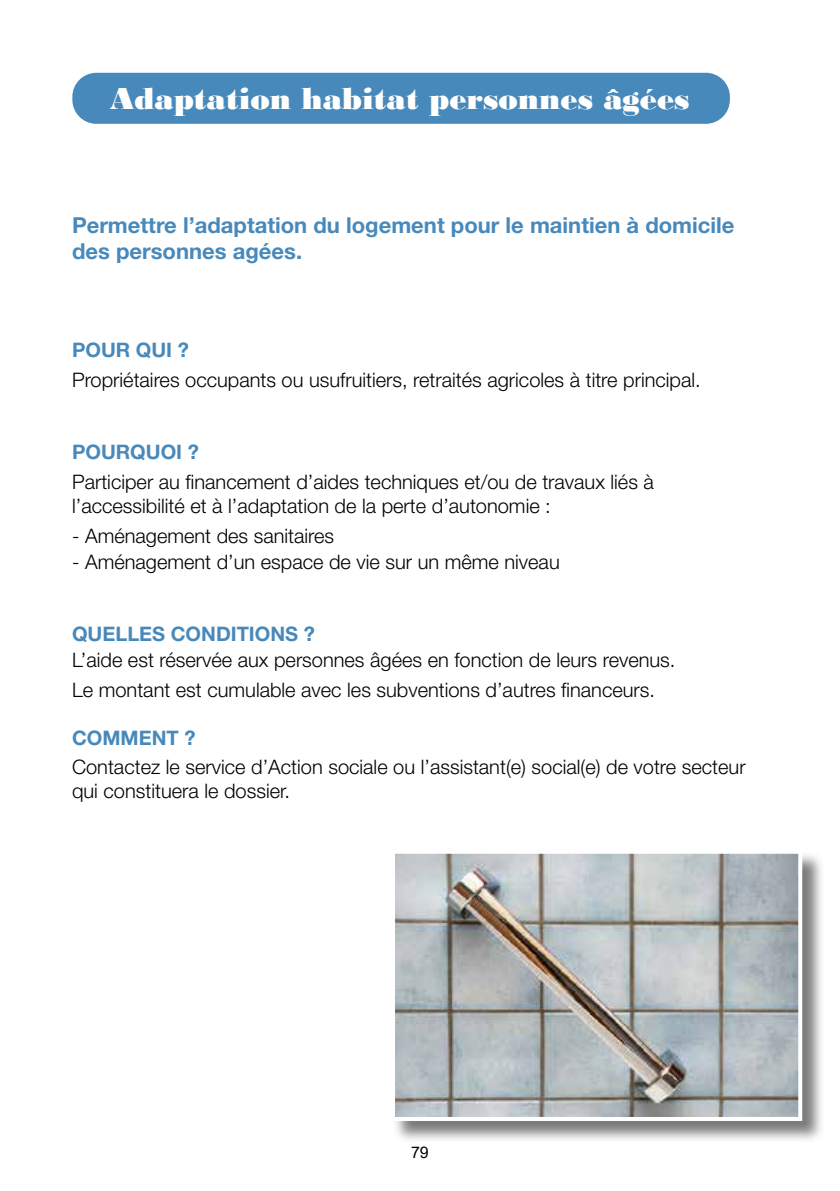
<style>
.page{position:relative;width:840px;height:1191px;background:#fff}
.page>*{position:absolute;margin:0;border:0;box-sizing:border-box;transform-origin:0 0}
.t1{font:32px "Bodoni MT Black";color:#fff}
.t2{font:700 22px/26.4px "Helvetica Neue LT Std";color:#4889bb}
.t3{font:300 20px/24px "Helvetica Neue LT Std";color:#000}
.t4{font:700 20px "Helvetica Neue LT Std";color:#4889bb}
.t5{font:16px "Arial";color:#000}
</style>
<div class="page">
<div style="left:392px;top:850px;width:432px;height:294px;background:#000;opacity:.52"></div>
<img style="left:396px;top:854px;width:400px;height:262px">
<div style="left:391px;top:849px;width:410px;height:272px;border:4px solid #fff"></div>
<div style="left:72px;top:73px;width:657px;height:51px;background:#4889bb;border-radius:24px"></div>
<h1 class="t1" style="left:110px;top:80px;width:581px">Adaptation habitat personnes âgées</h1>
<p class="t2" style="left:72px;top:211px;width:663px">Permettre l’adaptation du logement pour le maintien à domicile des personnes agées.</p>
<p class="t4" style="left:72px;top:338px;width:118px">POUR QUI ?</p>
<p class="t3" style="left:72px;top:367px;width:629px">Propriétaires occupants ou usufruitiers, retraités agricoles à titre principal.</p>
<p class="t4" style="left:72px;top:440px;width:128px">POURQUOI ?</p>
<p class="t3" style="left:72px;top:469px;width:583px">Participer au financement d’aides techniques et/ou de travaux liés à l’accessibilité et à l’adaptation de la perte d’autonomie :</p>
<p class="t3" style="left:72px;top:523px;width:263px">- Aménagement des sanitaires</p>
<p class="t3" style="left:72px;top:550px;width:489px">- Aménagement d’un espace de vie sur un même niveau</p>
<p class="t4" style="left:72px;top:622px;width:244px">QUELLES CONDITIONS ?</p>
<p class="t3" style="left:72px;top:645px;width:604px;line-height:29.6px">L’aide est réservée aux personnes âgées en fonction de leurs revenus.<br>Le montant est cumulable avec les subventions d’autres financeurs.</p>
<p class="t4" style="left:72px;top:725px;width:125px">COMMENT ?</p>
<p class="t3" style="left:72px;top:755px;width:674px">Contactez le service d’Action sociale ou l’assistant(e) social(e) de votre secteur qui constituera le dossier.</p>
<p class="t5" style="left:411px;top:1141px;width:19px">79</p>
</div>
